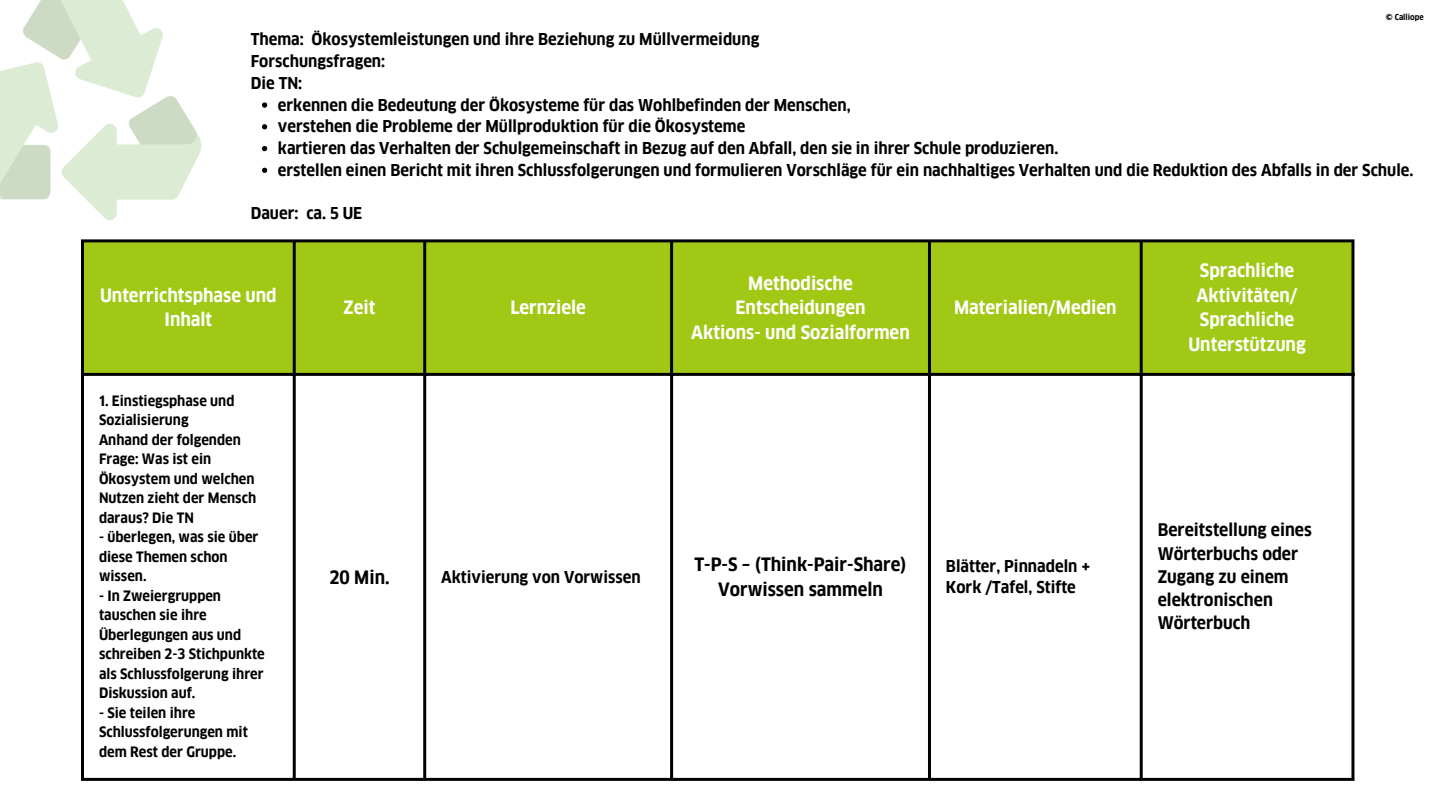
<style>
.page{position:relative;width:1440px;height:810px;background:#fff}
.page>*{position:absolute;margin:0;border:0;box-sizing:border-box;transform-origin:0 0}
.t1{font:700 18px/24.8px "Goethe FF Clan";color:#fff;text-align:center}
.t2{font:700 18px/24.8px "Goethe FF Clan";color:#000;text-align:center}
.t3{font:700 17px/23.2px "Goethe FF Clan";color:#000}
.t4{font:700 16px/21.8px "Goethe FF Clan";color:#000}
.t5{font:700 14px/19.5px "Goethe FF Clan";color:#000}
.t6{font:700 8px "Goethe FF Clan";color:#000}
</style>
<div class="page">
<svg style="left:0;top:0;width:202px;height:220px"></svg>
<div style="left:84px;top:242px;width:1267px;height:131px;background:#a0c814"></div>
<hr style="left:81px;top:242px;width:3px;height:536px;background:#000">
<hr style="left:293px;top:242px;width:3px;height:536px;background:#000">
<hr style="left:423px;top:242px;width:3px;height:536px;background:#000">
<hr style="left:670px;top:242px;width:3px;height:536px;background:#000">
<hr style="left:928px;top:242px;width:3px;height:536px;background:#000">
<hr style="left:1140px;top:242px;width:3px;height:536px;background:#000">
<hr style="left:1351px;top:242px;width:3px;height:536px;background:#000">
<hr style="left:81px;top:239px;width:1273px;height:3px;background:#000">
<hr style="left:81px;top:373px;width:1273px;height:3px;background:#000">
<hr style="left:81px;top:778px;width:1273px;height:3px;background:#000">
<svg style="left:262px;top:102px;width:5px;height:6px"></svg>
<svg style="left:262px;top:124px;width:5px;height:5px"></svg>
<svg style="left:262px;top:146px;width:5px;height:5px"></svg>
<svg style="left:262px;top:168px;width:5px;height:5px"></svg>
<p class="t4" style="left:251px;top:29px;width:510px">Thema: Ökosystemleistungen und ihre Beziehung zu Müllvermeidung<br>Forschungsfragen:<br>Die TN:</p>
<p class="t6" style="left:1386px;top:12px;width:39px">© Calliope</p>
<p class="t4" style="left:278px;top:94px;width:1137px">erkennen die Bedeutung der Ökosysteme für das Wohlbefinden der Menschen,<br>verstehen die Probleme der Müllproduktion für die Ökosysteme<br>kartieren das Verhalten der Schulgemeinschaft in Bezug auf den Abfall, den sie in ihrer Schule produzieren.<br>erstellen einen Bericht mit ihren Schlussfolgerungen und formulieren Vorschläge für ein nachhaltiges Verhalten und die Reduktion des Abfalls in der Schule.</p>
<p class="t4" style="left:251px;top:203px;width:113px">Dauer: ca. 5 UE</p>
<p class="t1" style="left:100px;top:283px;width:178px">Unterrichtsphase und<br>Inhalt</p>
<p class="t5" style="left:99px;top:391px;width:159px">1. Einstiegsphase und<br>Sozialisierung<br>Anhand der folgenden<br>Frage: Was ist ein<br>Ökosystem und welchen<br>Nutzen zieht der Mensch daraus? Die TN</p>
<p class="t5" style="left:99px;top:528px;width:161px">- überlegen, was sie über diese Themen schon wissen.</p>
<p class="t5" style="left:99px;top:586px;width:167px">- In Zweiergruppen tauschen sie ihre<br>Überlegungen aus und schreiben 2-3 Stichpunkte als Schlussfolgerung ihrer<br>Diskussion auf.</p>
<p class="t5" style="left:99px;top:703px;width:150px">- Sie teilen ihre<br>Schlussfolgerungen mit dem Rest der Gruppe.</p>
<p class="t1" style="left:344px;top:296px;width:33px">Zeit</p>
<p class="t1" style="left:510px;top:296px;width:77px">Lernziele</p>
<p class="t2" style="left:329px;top:565px;width:62px">20 Min.</p>
<p class="t4" style="left:441px;top:566px;width:201px">Aktivierung von Vorwissen</p>
<p class="t1" style="left:691px;top:271px;width:220px">Methodische<br>Entscheidungen<br>Aktions- und Sozialformen</p>
<p class="t1" style="left:954px;top:296px;width:164px">Materialien/Medien</p>
<p class="t1" style="left:1188px;top:258px;width:119px">Sprachliche<br>Aktivitäten/<br>Sprachliche<br>Unterstützung</p>
<p class="t2" style="left:694px;top:552px;width:214px">T-P-S – (Think-Pair-Share)<br>Vorwissen sammeln</p>
<p class="t4" style="left:946px;top:555px;width:146px">Blätter, Pinnadeln +<br>Kork /Tafel, Stifte</p>
<p class="t3" style="left:1158px;top:519px;width:156px">Bereitstellung eines<br>Wörterbuchs oder<br>Zugang zu einem elektronischen<br>Wörterbuch</p>
</div>
